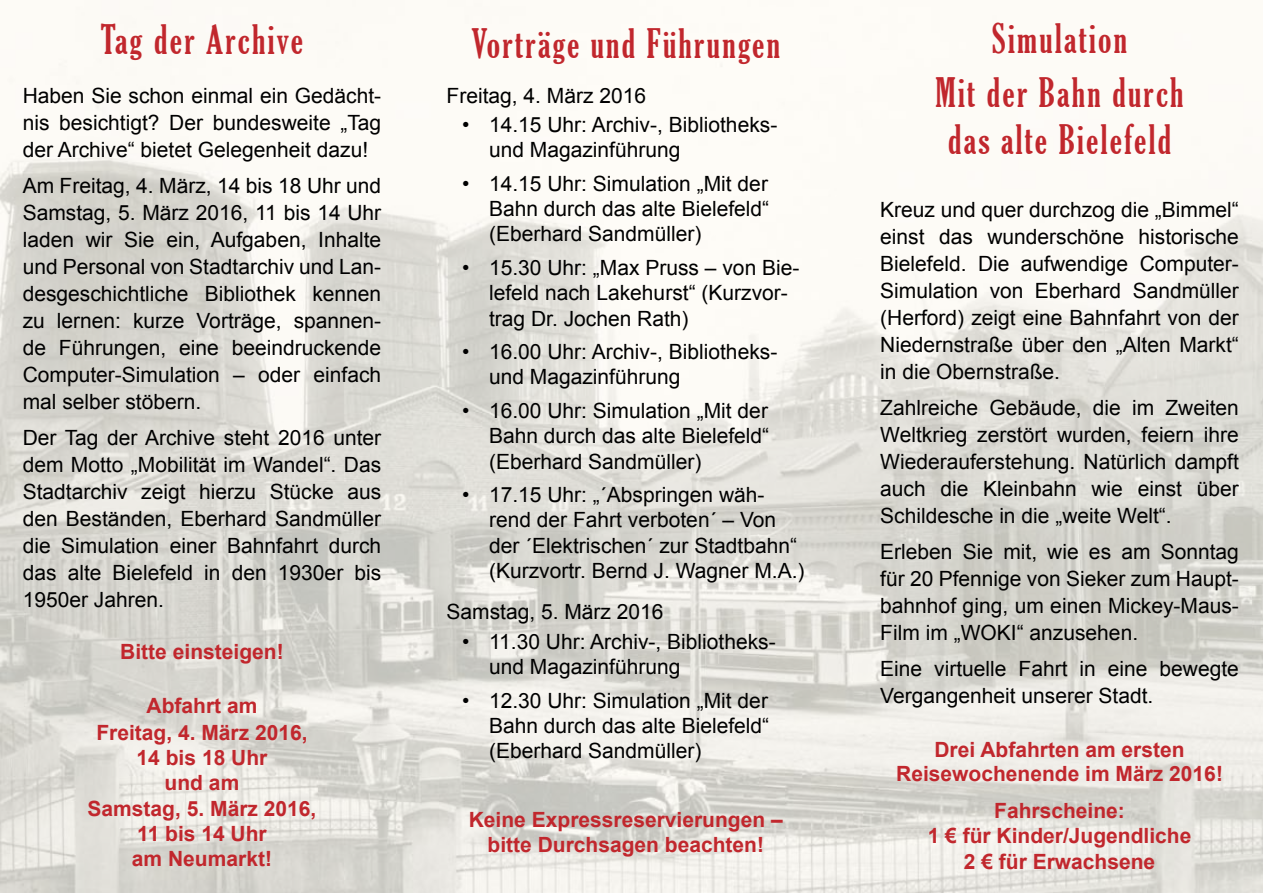
<style>
.page{position:relative;width:1263px;height:893px;background:#fff}
.page>*{position:absolute;margin:0;border:0;box-sizing:border-box;transform-origin:0 0}
.t1{font:extra-condensed 39px/54px "Gloucester";letter-spacing:.06em;color:#c1272d;text-align:center}
.t2{font:21px/27px "Arial";color:#000;text-align:justify}
.t3{font:700 21px/25.5px "Arial";color:#c1272d;text-align:center}
</style>
<div class="page">
<img style="left:0;top:0;width:1263px;height:893px">
<h1 class="t1" style="left:101px;top:13px;width:204px">Tag der Archive</h1>
<p class="t2" style="left:23px;top:82px;width:360px">Haben Sie schon einmal ein Gedächt&shy;nis besichtigt? Der bundesweite „Tag der Archive“ bietet Gelegenheit dazu!</p>
<p class="t2" style="left:23px;top:172px;width:360px">Am Freitag, 4. März, 14 bis 18 Uhr und Samstag, 5. März 2016, 11 bis 14 Uhr laden wir Sie ein, Aufgaben, Inhalte und Personal von Stadtarchiv und Lan&shy;desgeschichtliche Bibliothek kennen zu lernen: kurze Vorträge, spannen&shy;de Führungen, eine beeindruckende Computer-Simulation – oder einfach mal selber stöbern.</p>
<p class="t2" style="left:23px;top:424px;width:360px">Der Tag der Archive steht 2016 unter dem Motto „Mobilität im Wandel“. Das Stadtarchiv zeigt hierzu Stücke aus den Beständen, Eberhard Sandmüller die Simulation einer Bahnfahrt durch das alte Bielefeld in den 1930er bis 1950er Jahren.</p>
<p class="t3" style="left:120px;top:639px;width:165px">Bitte einsteigen!</p>
<p class="t3" style="left:88px;top:693px;width:230px">Abfahrt am<br>Freitag, 4. März 2016,<br>14 bis 18 Uhr<br>und am<br>Samstag, 5. März 2016,<br>11 bis 14 Uhr<br>am Neumarkt!</p>
<h1 class="t1" style="left:471px;top:17px;width:310px">Vorträge und Führungen</h1>
<p class="t2" style="left:446px;top:82px;width:201px">Freitag, 4. März 2016</p>
<p class="t2" style="left:489px;top:112px;width:290px;line-height:25.2px;text-indent:-27px">• 14.15 Uhr: Archiv-, Bibliotheks&shy;und Magazinführung</p>
<p class="t2" style="left:489px;top:171px;width:282px;line-height:25.2px;text-indent:-27px">• 14.15 Uhr: Simulation „Mit der Bahn durch das alte Bielefeld“ (Eberhard Sandmüller)</p>
<p class="t2" style="left:489px;top:255px;width:312px;line-height:25.2px;text-align:left;text-indent:-27px">• 15.30 Uhr: „Max Pruss – von Bie&shy;lefeld nach Lakehurst“ (Kurzvor&shy;trag Dr. Jochen Rath)</p>
<p class="t2" style="left:489px;top:339px;width:290px;line-height:25.2px;text-indent:-27px">• 16.00 Uhr: Archiv-, Bibliotheks&shy;und Magazinführung</p>
<p class="t2" style="left:489px;top:398px;width:282px;line-height:25.2px;text-indent:-27px">• 16.00 Uhr: Simulation „Mit der Bahn durch das alte Bielefeld“ (Eberhard Sandmüller)</p>
<p class="t2" style="left:489px;top:482px;width:317px;line-height:25.2px;text-align:left;text-indent:-27px">• 17.15 Uhr: „´Abspringen wäh&shy;rend der Fahrt verboten´ – Von der ´Elektrischen´ zur Stadtbahn“ (Kurzvortr. Bernd J. Wagner M.A.)</p>
<p class="t2" style="left:446px;top:599px;width:219px">Samstag, 5. März 2016</p>
<p class="t2" style="left:489px;top:629px;width:288px;line-height:25.2px;text-indent:-27px">• 11.30 Uhr: Archiv-, Bibliotheks&shy;und Magazinführung</p>
<p class="t2" style="left:489px;top:688px;width:282px;line-height:25.2px;text-indent:-27px">• 12.30 Uhr: Simulation „Mit der Bahn durch das alte Bielefeld“ (Eberhard Sandmüller)</p>
<p class="t3" style="left:469px;top:807px;width:315px">Keine Expressreservierungen – bitte Durchsagen beachten!</p>
<h1 class="t1" style="left:935px;top:12px;width:250px">Simulation<br>Mit der Bahn durch</h1>
<h1 class="t1" style="left:948px;top:113px;width:225px">das alte Bielefeld</h1>
<p class="t2" style="left:880px;top:196px;width:360px">Kreuz und quer durchzog die „Bimmel“ einst das wunderschöne historische Bielefeld. Die aufwendige Computer-Simulation von Eberhard Sandmüller (Herford) zeigt eine Bahnfahrt von der Niedernstraße über den „Alten Markt“ in die Obernstraße.</p>
<p class="t2" style="left:880px;top:394px;width:360px">Zahlreiche Gebäude, die im Zweiten Weltkrieg zerstört wurden, feiern ihre Wiederauferstehung. Natürlich dampft auch die Kleinbahn wie einst über Schildesche in die „weite Welt“.</p>
<p class="t2" style="left:880px;top:538px;width:360px">Erleben Sie mit, wie es am Sonntag für 20 Pfennige von Sieker zum Haupt&shy;bahnhof ging, um einen Mickey-Maus-Film im „WOKI“ anzusehen.</p>
<p class="t2" style="left:880px;top:655px;width:360px">Eine virtuelle Fahrt in eine bewegte<br>Vergangenheit unserer Stadt.</p>
<p class="t3" style="left:896px;top:738px;width:328px;line-height:24px">Drei Abfahrten am ersten<br>Reisewochenende im März 2016!</p>
<p class="t3" style="left:928px;top:799px;width:265px">Fahrscheine:<br>1 € für Kinder/Jugendliche<br>2 € für Erwachsene</p>
</div>
